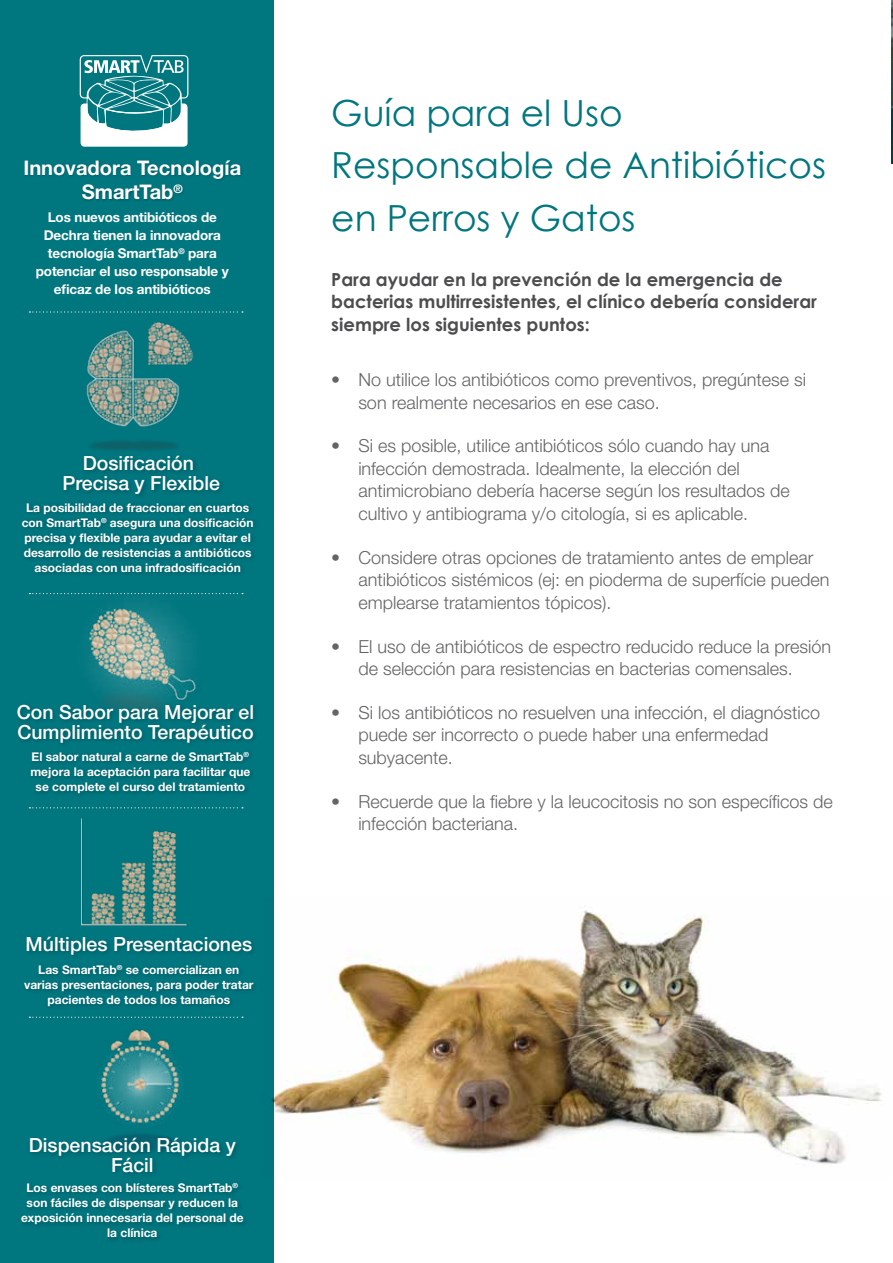
<style>
.page{position:relative;width:893px;height:1263px;background:#fff}
.page>*{position:absolute;margin:0;border:0;box-sizing:border-box;transform-origin:0 0}
.t1{font:36px/52.2px "Century Gothic";color:#00767f}
.t2{font:700 20.1px/24.2px "Helvetica Neue LT Std";color:#fff;text-align:center}
.t3{font:500 19.5px/19.5px "Helvetica Neue LT Std";color:#fff;text-align:center}
.t4{font:300 18px/22.5px "Helvetica Neue LT Std";color:#636466}
.t5{font:700 18px/22.5px "Century Gothic";color:#4d4d4f}
.t6{font:700 13.5px/18px "Helvetica Neue LT Std";letter-spacing:-.01em;color:#fff;text-align:center}
.t7{font:700 12px/15px "Helvetica Neue LT Std";color:#fff;text-align:center}
</style>
<div class="page">
<img style="left:891px;top:0;width:2px;height:164px">
<div style="left:0;top:0;width:273px;height:1263px;background:#00767f"></div>
<img style="left:271px;top:898px;width:611px;height:280px">
<svg style="left:80px;top:55px;width:108px;height:92px"></svg>
<div style="left:24px;top:159px;width:219px;height:43px;background:#000;opacity:.25"></div>
<img style="left:86px;top:322px;width:108px;height:128px">
<div style="left:60px;top:453px;width:165px;height:47px;background:#00717a"></div>
<div style="left:19px;top:500px;width:240px;height:78px;background:#007079"></div>
<img style="left:75px;top:594px;width:131px;height:108px">
<div style="left:15px;top:702px;width:243px;height:46px;background:#006f77"></div>
<div style="left:28px;top:749px;width:227px;height:50px;background:#007079"></div>
<div style="left:24px;top:934px;width:233px;height:27px;background:#007079"></div>
<div style="left:22px;top:962px;width:238px;height:50px;background:#00717a"></div>
<img style="left:97px;top:1029px;width:87px;height:106px">
<div style="left:27px;top:1135px;width:214px;height:43px;background:#000;opacity:.25"></div>
<div style="left:19px;top:1180px;width:230px;height:63px;background:#00727b"></div>
<img style="left:81px;top:818px;width:106px;height:108px">
<svg style="left:29px;top:593px;width:214px;height:1px"></svg>
<svg style="left:29px;top:311px;width:214px;height:2px"></svg>
<svg style="left:29px;top:807px;width:214px;height:1px"></svg>
<svg style="left:29px;top:1017px;width:214px;height:1px"></svg>
<p class="t2" style="left:23px;top:156px;width:219px">Innovadora Tecnología<br>SmartTab<sup>®</sup></p>
<p class="t6" style="left:36px;top:208px;width:195px">Los nuevos antibióticos de<br>Dechra tienen la innovadora tecnología SmartTab<sup>®</sup> para potenciar el uso responsable y eficaz de los antibióticos</p>
<p class="t3" style="left:62px;top:453px;width:159px">Dosificación<br>Precisa y Flexible</p>
<p class="t7" style="left:22px;top:500px;width:234px">La posibilidad de fraccionar en cuartos con SmartTab<sup>®</sup> asegura una dosificación precisa y flexible para ayudar a evitar el desarrollo de resistencias a antibióticos asociadas con una infradosificación</p>
<p class="t3" style="left:17px;top:702px;width:239px;text-align:left">Con Sabor para Mejorar el<br>Cumplimiento Terapéutico</p>
<p class="t7" style="left:30px;top:749px;width:222px">El sabor natural a carne de SmartTab<sup>® </sup>mejora la aceptación para facilitar que se complete el curso del tratamiento</p>
<p class="t3" style="left:26px;top:934px;width:228px">Múltiples Presentaciones</p>
<p class="t7" style="left:24px;top:962px;width:231px">Las SmartTab<sup>®</sup> se comercializan en varias presentaciones, para poder tratar pacientes de todos los tamaños</p>
<p class="t3" style="left:29px;top:1135px;width:209px">Dispensación Rápida y<br>Fácil</p>
<p class="t7" style="left:21px;top:1180px;width:224px">Los envases con blísteres SmartTab<sup>® </sup>son fáciles de dispensar y reducen la exposición innecesaria del personal de la clínica</p>
<p class="t3" style="left:112px;top:1171px;width:44px">Fácil</p>
<p class="t7" style="left:21px;top:1196px;width:227px">As emba agens com blisters SmartTab<sup>® </sup>sã fáceis de dispensar e r duzem a</p>
<h1 class="t1" style="left:331px;top:87px;width:496px">Guía para el Uso<br>Responsable de Antibióticos en Perros y Gatos</h1>
<p class="t5" style="left:331px;top:267px;width:487px">Para ayudar en la prevención de la emergencia de bacterias multirresistentes, el clínico debería considerar siempre los siguientes puntos:</p>
<p class="t4" style="left:358px;top:368px;width:449px;text-indent:-27px">• No utilice los antibióticos como preventivos, pregúntese si son realmente necesarios en ese caso.</p>
<p class="t4" style="left:358px;top:434px;width:433px;text-indent:-27px">• Si es posible, utilice antibióticos sólo cuando hay una infección demostrada. Idealmente, la elección del antimicrobiano debería hacerse según los resultados de cultivo y antibiograma y/o citología, si es aplicable.</p>
<p class="t4" style="left:358px;top:546px;width:473px;text-indent:-27px">• Considere otras opciones de tratamiento antes de emplear antibióticos sistémicos (ej: en pioderma de superfície pueden emplearse tratamientos tópicos).</p>
<p class="t4" style="left:358px;top:634px;width:474px;text-indent:-27px">• El uso de antibióticos de espectro reducido reduce la presión de selección para resistencias en bacterias comensales.</p>
<p class="t4" style="left:358px;top:701px;width:463px;text-indent:-27px">• Si los antibióticos no resuelven una infección, el diagnóstico puede ser incorrecto o puede haber una enfermedad subyacente.</p>
<p class="t4" style="left:358px;top:789px;width:476px;text-indent:-27px">• Recuerde que la fiebre y la leucocitosis no son específicos de infección bacteriana.</p>
</div>
